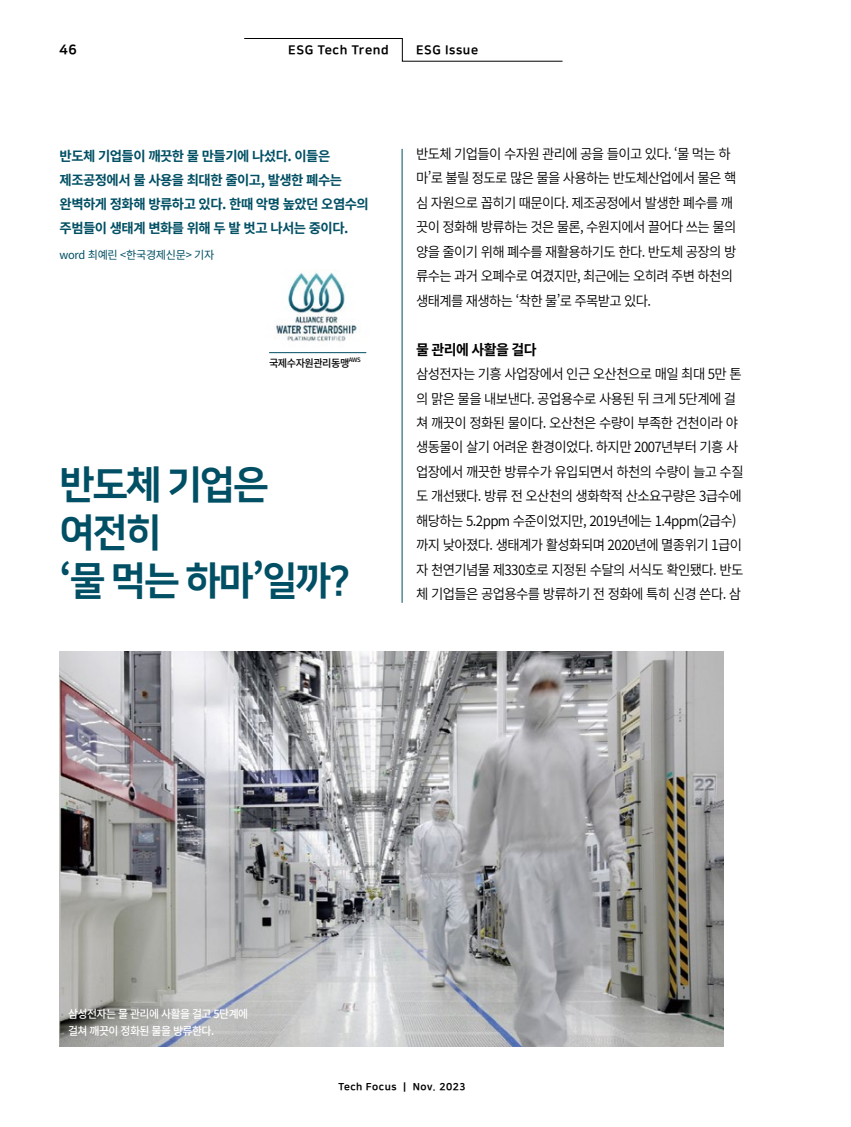
<style>
.page{position:relative;width:851px;height:1127px;background:#fff}
.page>*{position:absolute;margin:0;border:0;box-sizing:border-box;transform-origin:0 0}
.t1{font:39px/48px "Nanum Square EB";letter-spacing:-.05em;color:#004f64}
.t2{font:700 14.4px "Noto Sans CJ Kkr";letter-spacing:-.045em;color:#000}
.t3{font:600 13.95px/24.5px "Noto Sans CJ Kkr";letter-spacing:-.045em;color:#000;scale:.96 1}
.t4{font:700 13.5px/24px "Noto Sans CJ Kkr";letter-spacing:-.04em;color:#004f64}
.t5{font:13.5px "Nanum Square EB";color:#000}
.t6{font:12.45px "Nanum Square EB";letter-spacing:.05em;color:#000}
.t7{font:500 11.25px/16.5px "Noto Sans CJ Kkr";letter-spacing:-.05em;color:#fff}
.t8{font:11.25px "Noto Sans CJ Kkr";letter-spacing:-.03em;color:#004f64}
.t9{font:500 10.5px "Noto Sans CJ Kkr";letter-spacing:-.05em;color:#000}
.t10{font:10.05px "Nanum Square EB";letter-spacing:.05em;color:#000}
.t11{font:500 6.15px "Noto Sans CJ Kkr";color:#000}
.s1{font-family:"Noto Sans CJ Kkr";font-weight:700}
</style>
<div class="page">
<img style="left:60px;top:651px;width:663px;height:395px">
<img style="left:276px;top:272px;width:81px;height:70px">
<hr style="left:269px;top:352px;width:97px;height:1px;background:#004f64">
<hr style="left:402px;top:149px;width:1px;height:454px;background:#004f64">
<svg style="left:244px;top:38px;width:319px;height:24px"></svg>
<p class="t5" style="left:60px;top:43px;width:19px">46</p>
<p class="t6" style="left:288px;top:43px;width:102px">ESG Tech Trend</p>
<p class="t6" style="left:416px;top:43px;width:64px">ESG Issue</p>
<p class="t4" style="left:60px;top:144px;width:311px">반도체 기업들이 깨끗한 물 만들기에 나섰다. 이들은 제조공정에서 물 사용을 최대한 줄이고, 발생한 폐수는 완벽하게 정화해 방류하고 있다. 한때 악명 높았던 오염수의 주범들이 생태계 변화를 위해 두 발 벗고 나서는 중이다.</p>
<p class="t8" style="left:60px;top:249px;width:156px">word 최예린 &lt;한국경제신문&gt; 기자</p>
<p class="t9" style="left:269px;top:357px;width:82px">국제수자원관리동맹</p>
<p class="t11" style="left:349px;top:356px;width:13px">AWS</p>
<h1 class="t1" style="left:60px;top:461px;width:292px">반도체 기업은 여전히<br><span class="s1">‘</span>물 먹는 하마<span class="s1">’</span>일까?</h1>
<p class="t3" style="left:416px;top:142px;width:335px">반도체 기업들이 수자원 관리에 공을 들이고 있다. ‘물 먹는 하 마’로 불릴 정도로 많은 물을 사용하는 반도체산업에서 물은 핵 심 자원으로 꼽히기 때문이다. 제조공정에서 발생한 폐수를 깨 끗이 정화해 방류하는 것은 물론, 수원지에서 끌어다 쓰는 물의 양을 줄이기 위해 폐수를 재활용하기도 한다. 반도체 공장의 방 류수는 과거 오폐수로 여겼지만, 최근에는 오히려 주변 하천의 생태계를 재생하는 ‘착한 물’로 주목받고 있다.</p>
<p class="t2" style="left:416px;top:342px;width:122px">물 관리에 사활을 걸다</p>
<p class="t3" style="left:416px;top:362px;width:342px">삼성전자는 기흥 사업장에서 인근 오산천으로 매일 최대 5만 톤 의 맑은 물을 내보낸다. 공업용수로 사용된 뒤 크게 5단계에 걸 쳐 깨끗이 정화된 물이다. 오산천은 수량이 부족한 건천이라 야 생동물이 살기 어려운 환경이었다. 하지만 2007년부터 기흥 사 업장에서 깨끗한 방류수가 유입되면서 하천의 수량이 늘고 수질 도 개선됐다. 방류 전 오산천의 생화학적 산소요구량은 3급수에 해당하는 5.2ppm 수준이었지만, 2019년에는 1.4ppm(2급수) 까지 낮아졌다. 생태계가 활성화되며 2020년에 멸종위기 1급이 자 천연기념물 제330호로 지정된 수달의 서식도 확인됐다. 반도 체 기업들은 공업용수를 방류하기 전 정화에 특히 신경 쓴다. 삼</p>
<p class="t7" style="left:68px;top:1006px;width:182px">삼성전자는 물 관리에 사활을 걸고 5단계에 걸쳐 깨끗이 정화된 물을 방류한다.</p>
<p class="t10" style="left:338px;top:1081px;width:129px">Tech Focus | Nov. 2023</p>
</div>
